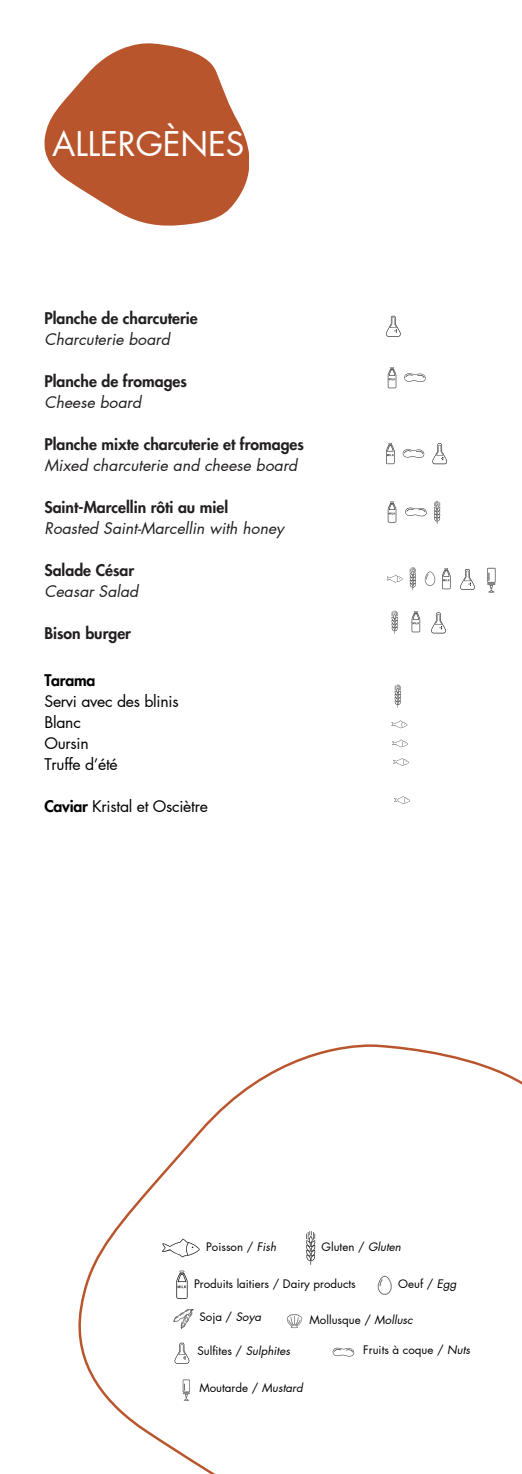
<style>
.page{position:relative;width:522px;height:1474px;background:#fff}
.page>*{position:absolute;margin:0;border:0;box-sizing:border-box;transform-origin:0 0}
.t1{font:33.25px "Futura LT Pro";letter-spacing:-.005em;color:#fff}
.t2{font:800 15.75px/21px "Futura LT Pro";color:#231f20}
.t3{font:15.75px/21px "Futura LT Pro";letter-spacing:-.015em;color:#000}
.t4{font:italic 15.75px/21px "Futura LT Pro";color:#231f20}
.t5{font:11.55px "Futura LT Pro";color:#000}
.s1{font-weight:400;font-style:italic}
.s2{font-weight:800;font-style:normal}
.s3{font-weight:800}
.s4{font-style:italic}
</style>
<div class="page">
<svg style="left:44px;top:43px;width:205px;height:183px;fill:#b9552d"></svg>
<svg style="left:78px;top:1044px;width:443px;height:430px"></svg>
<svg style="left:176px;top:1271px;width:11px;height:28px"></svg>
<svg style="left:162px;top:1239px;width:37px;height:18px"></svg>
<svg style="left:306px;top:1231px;width:9px;height:34px"></svg>
<svg style="left:434px;top:501px;width:6px;height:23px"></svg>
<svg style="left:411px;top:611px;width:8px;height:21px"></svg>
<svg style="left:387px;top:367px;width:9px;height:21px"></svg>
<svg style="left:386px;top:575px;width:16px;height:8px"></svg>
<img style="left:361px;top:1269px;width:39px;height:32px">
<svg style="left:409px;top:567px;width:3px;height:21px"></svg>
<img style="left:412px;top:567px;width:24px;height:24px">
<svg style="left:442px;top:568px;width:8px;height:21px"></svg>
<svg style="left:391px;top:611px;width:7px;height:23px"></svg>
<img style="left:164px;top:1305px;width:33px;height:27px">
<svg style="left:174px;top:1343px;width:15px;height:21px"></svg>
<svg style="left:386px;top:316px;width:14px;height:21px"></svg>
<svg style="left:332px;top:1348px;width:22px;height:8px"></svg>
<svg style="left:404px;top:373px;width:21px;height:9px"></svg>
<svg style="left:386px;top:443px;width:8px;height:21px"></svg>
<svg style="left:402px;top:449px;width:21px;height:9px"></svg>
<svg style="left:432px;top:443px;width:14px;height:21px"></svg>
<svg style="left:387px;top:501px;width:9px;height:22px"></svg>
<svg style="left:405px;top:508px;width:21px;height:8px"></svg>
<svg style="left:431px;top:613px;width:14px;height:20px"></svg>
<svg style="left:391px;top:720px;width:16px;height:8px"></svg>
<svg style="left:394px;top:684px;width:7px;height:24px"></svg>
<svg style="left:392px;top:739px;width:15px;height:8px"></svg>
<svg style="left:393px;top:758px;width:15px;height:8px"></svg>
<svg style="left:394px;top:796px;width:15px;height:8px"></svg>
<img style="left:283px;top:1312px;width:22px;height:19px">
<svg style="left:460px;top:569px;width:14px;height:21px"></svg>
<img style="left:181px;top:1375px;width:10px;height:26px">
<img style="left:487px;top:567px;width:8px;height:26px">
<h1 class="t1" style="left:52px;top:129px;width:193px">ALLERGÈNES</h1>
<h3 class="t2" style="left:44px;top:308px;width:155px">Planche de charcuterie<br><span class="s1">Charcuterie board</span></h3>
<h3 class="t2" style="left:44px;top:371px;width:144px">Planche de fromages<br><span class="s1">Cheese board</span></h3>
<h2 class="t2" style="left:44px;top:434px;width:261px">Planche mixte charcuterie et fromages<br><span class="s1">Mixed charcuterie and cheese board</span></h2>
<h3 class="t4" style="left:44px;top:497px;width:241px"><span class="s2">Saint-Marcellin rôti au miel<br></span>Roasted Saint-Marcellin with honey</h3>
<h3 class="t2" style="left:44px;top:560px;width:95px">Salade César<br><span class="s1">Ceasar Salad</span></h3>
<p class="t2" style="left:44px;top:623px;width:88px">Bison burger</p>
<p class="t3" style="left:44px;top:670px;width:135px"><span class="s3">Tarama<br></span>Servi avec des blinis<br>Blanc<br>Oursin<br>Truffe d’été</p>
<p class="t3" style="left:44px;top:796px;width:165px"><span class="s3">Caviar</span> Kristal et Osciètre</p>
<h3 class="t5" style="left:206px;top:1241px;width:71px">Poisson / <span class="s4">Fish</span></h3>
<h3 class="t5" style="left:321px;top:1241px;width:81px">Gluten / <span class="s4">Gluten</span></h3>
<h3 class="t5" style="left:194px;top:1278px;width:163px">Produits laitiers / Dairy products</h3>
<p class="t5" style="left:398px;top:1278px;width:60px">Oeuf / <span class="s4">Egg</span></p>
<p class="t5" style="left:199px;top:1312px;width:63px">Soja / <span class="s4">Soya</span></p>
<p class="t5" style="left:197px;top:1345px;width:94px">Sulfites / <span class="s4">Sulphites</span></p>
<p class="t5" style="left:363px;top:1344px;width:108px">Fruits à coque / <span class="s4">Nuts</span></p>
<p class="t5" style="left:309px;top:1315px;width:104px">Mollusque / <span class="s4">Mollusc</span></p>
<p class="t5" style="left:199px;top:1382px;width:105px">Moutarde / <span class="s4">Mustard</span></p>
</div>
